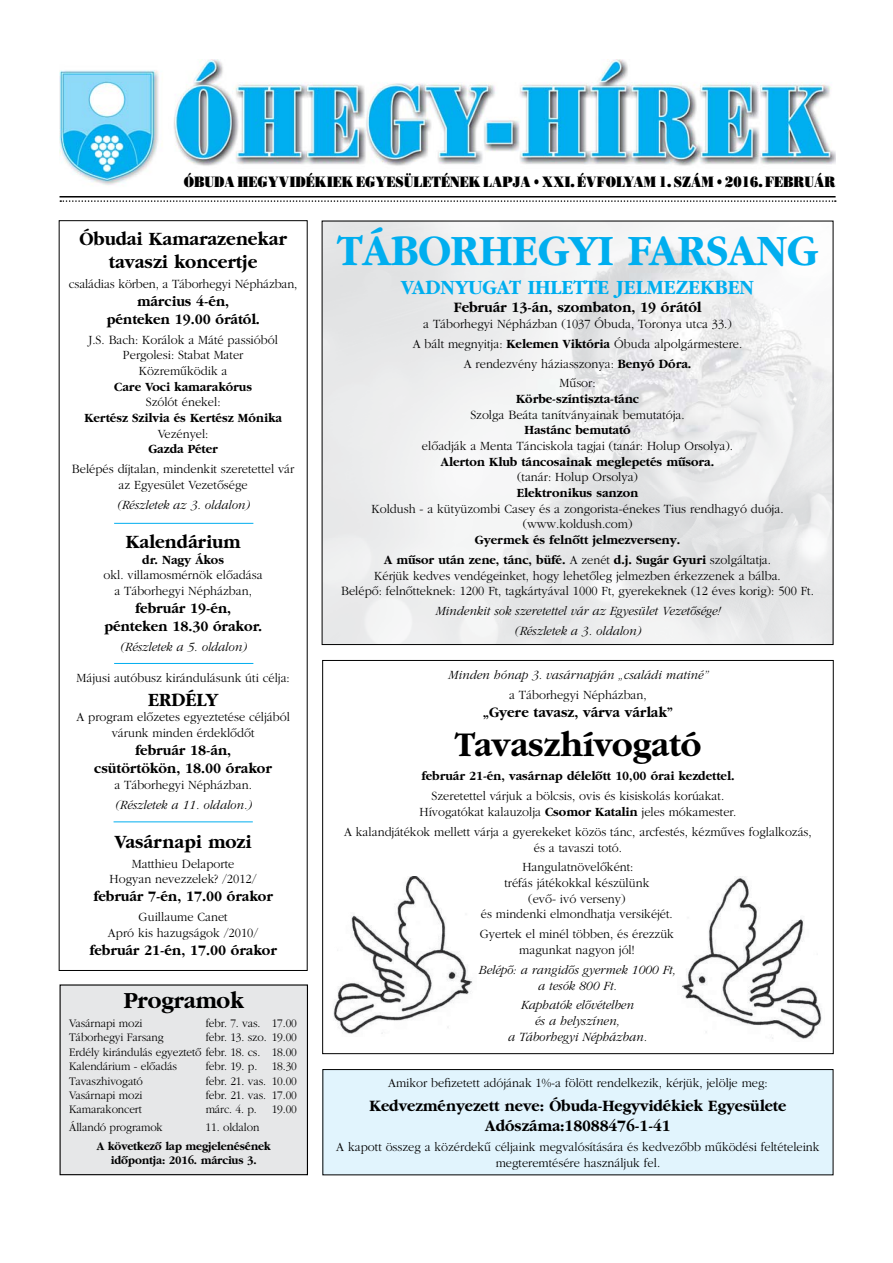
<style>
.page{position:relative;width:893px;height:1263px;background:#fff}
.page>*{position:absolute;margin:0;border:0;box-sizing:border-box;transform-origin:0 0}
.t1{font:45px "Garamond H Bold";color:#00aeef;scale:.95 1}
.t2{font:36px "Garamond H Bold";color:#000;scale:.95 1}
.t3{font:24px "Garamond H Bold";letter-spacing:-.01em;color:#000;scale:.95 1}
.t4{font:21px "Garamond H Bold";color:#00aeef;scale:.95 1}
.t5{font:19.5px/23.4px "Garamond H Bold";color:#000;text-align:center;scale:.95 1}
.t6{font:16.5px/19.8px "Garamond H Bold";color:#000;text-align:center;scale:.95 1}
.t7{font:15px/18px "Garamond H Bold";color:#000;text-align:center;scale:.95 1}
.t8{font:15px "H Bodoni Poster";color:#000;scale:.83 1}
.t9{font:13.05px/15.6px "Garamond H Light";color:#000;text-align:center;scale:.95 1}
.t10{font:13.05px/20px "Garamond H Bold";color:#000;text-align:center;scale:.95 1}
.t11{font:italic 13.05px/15.6px "Garamond H Light";color:#000;text-align:center;scale:.95 1}
.t12{font:12px/14.4px "Garamond H Light";letter-spacing:-.01em;color:#000;text-align:justify;scale:.95 1}
.t13{font:12px/14.4px "Garamond H Bold";letter-spacing:-.01em;color:#000;text-align:center;scale:.95 1}
.s1{font-family:"Garamond H Bold"}
.s2{font-family:"Garamond H Light"}
</style>
<div class="page">
<img style="left:322px;top:220px;width:511px;height:423px">
<svg style="left:60px;top:200px;width:776px;height:2px"></svg>
<hr style="left:60px;top:196px;width:776px;height:1px;background:#000">
<img style="left:60px;top:60px;width:776px;height:125px">
<div style="left:60px;top:985px;width:247px;height:190px;background:#e6e7e8"></div>
<div style="left:60px;top:984px;width:248px;height:191px;border:1px solid #000"></div>
<div style="left:323px;top:1069px;width:510px;height:106px;background:#e1f4fd"></div>
<div style="left:322px;top:1069px;width:511px;height:106px;border:1px solid #000"></div>
<img style="left:333px;top:876px;width:140px;height:158px">
<img style="left:681px;top:876px;width:141px;height:163px">
<hr style="left:114px;top:523px;width:139px;height:1px;background:#00aeef">
<hr style="left:114px;top:663px;width:139px;height:1px;background:#00aeef">
<hr style="left:114px;top:821px;width:139px;height:1px;background:#00aeef">
<p class="t8" style="left:184px;top:176px;width:787px">ÓBUDA HEGYVIDÉKIEK EGYESÜLETÉNEK LAPJA • XXI. ÉVFOLYAM 1. SZÁM • 2016. FEBRUÁR</p>
<h3 class="t5" style="left:79px;top:228px;width:220px">Óbudai Kamarazenekar tavaszi koncertje</h3>
<p class="t9" style="left:69px;top:277px;width:242px">családias körben, a Táborhegyi Népházban,</p>
<p class="t7" style="left:106px;top:293px;width:163px">március 4-én, pénteken 19.00 órától.</p>
<p class="t9" style="left:88px;top:333px;width:201px">J.S. Bach: Korálok a Máté passióból<br>Pergolesi: Stabat Mater<br>Közremûködik a</p>
<p class="t10" style="left:114px;top:378px;width:147px">Care Voci kamarakórus</p>
<p class="t9" style="left:146px;top:395px;width:80px">Szólót énekel:</p>
<p class="t10" style="left:84px;top:409px;width:210px">Kertész Szilvia és Kertész Mónika</p>
<p class="t9" style="left:158px;top:427px;width:55px">Vezényel:</p>
<p class="t10" style="left:148px;top:440px;width:75px">Gazda Péter</p>
<p class="t9" style="left:72px;top:462px;width:236px">Belépés díjtalan, mindenkit szeretettel vár az Egyesület Vezetôsége</p>
<p class="t11" style="left:117px;top:498px;width:141px">(Részletek az 3. oldalon)</p>
<h3 class="t5" style="left:126px;top:532px;width:122px">Kalendárium</h3>
<p class="t10" style="left:142px;top:550px;width:88px">dr. Nagy Ákos</p>
<p class="t9" style="left:104px;top:568px;width:169px">okl. villamosmérnök elôadása a Táborhegyi Népházban,</p>
<p class="t7" style="left:104px;top:600px;width:168px">február 19-én, pénteken 18.30 órakor.</p>
<p class="t11" style="left:120px;top:640px;width:135px">(Részletek a 5. oldalon)</p>
<p class="t9" style="left:77px;top:671px;width:226px">Májusi autóbusz kirándulásunk úti célja:</p>
<h3 class="t5" style="left:148px;top:689px;width:75px">ERDÉLY</h3>
<p class="t9" style="left:76px;top:710px;width:226px">A program elôzetes egyeztetése céljából várunk minden érdeklôdôt</p>
<p class="t7" style="left:94px;top:742px;width:189px">február 18-án, csütörtökön, 18.00 órakor</p>
<p class="t9" style="left:114px;top:778px;width:146px">a Táborhegyi Népházban.</p>
<p class="t11" style="left:115px;top:798px;width:146px">(Részletek a 11. oldalon.)</p>
<h3 class="t5" style="left:115px;top:831px;width:145px">Vasárnapi mozi</h3>
<p class="t9" style="left:110px;top:856px;width:156px">Matthieu Delaporte<br>Hogyan nevezzelek? /2012/</p>
<p class="t7" style="left:93px;top:888px;width:191px">február 7-én, 17.00 órakor</p>
<p class="t9" style="left:108px;top:910px;width:160px">Guillaume Canet<br>Apró kis hazugságok /2010/</p>
<p class="t7" style="left:89px;top:942px;width:199px">február 21-én, 17.00 órakor</p>
<h3 class="t3" style="left:124px;top:991px;width:128px">Programok</h3>
<p class="t12" style="left:69px;top:1017px;width:79px">Vasárnapi mozi</p>
<p class="t12" style="left:206px;top:1017px;width:98px">febr. 7. vas. 17.00</p>
<p class="t12" style="left:69px;top:1031px;width:101px">Táborhegyi Farsang</p>
<p class="t12" style="left:69px;top:1031px;width:241px;text-indent:137px">febr. 13. szo. 19.00<br>Erdély kirándulás egyeztetô febr. 18. cs. 18.00<br>Kalendárium - elôadás</p>
<p class="t12" style="left:206px;top:1060px;width:98px">febr. 19. p. 18.30</p>
<p class="t12" style="left:69px;top:1074px;width:79px">Tavaszhivogató</p>
<p class="t12" style="left:206px;top:1074px;width:98px">febr. 21. vas. 10.00</p>
<p class="t12" style="left:69px;top:1089px;width:79px">Vasárnapi mozi</p>
<p class="t12" style="left:206px;top:1089px;width:98px">febr. 21. vas. 17.00</p>
<p class="t12" style="left:69px;top:1103px;width:78px">Kamarakoncert</p>
<p class="t12" style="left:206px;top:1103px;width:98px">márc. 4. p. 19.00</p>
<p class="t12" style="left:69px;top:1121px;width:100px">Állandó programok</p>
<p class="t12" style="left:206px;top:1121px;width:58px">11. oldalon</p>
<p class="t13" style="left:97px;top:1140px;width:185px">A következô lap megjelenésének idôpontja: 2016. március 3.</p>
<h1 class="t1" style="left:337px;top:233px;width:508px">TÁBORHEGYI FARSANG</h1>
<h3 class="t4" style="left:401px;top:279px;width:373px">VADNYUGAT IHLETTE JELMEZEKBEN</h3>
<p class="t7" style="left:454px;top:299px;width:262px">Február 13-án, szombaton, 19 órától</p>
<p class="t9" style="left:413px;top:315px;width:348px;line-height:20px">a Táborhegyi Népházban (1037 Óbuda, Toronya utca 33.)<br>A bált megnyitja: <span class="s1">Kelemen Viktória</span> Óbuda alpolgármestere.<br>A rendezvény háziasszonya: <span class="s1">Benyó Dóra.<br></span>Mûsor:</p>
<p class="t10" style="left:516px;top:390px;width:131px">Körbe-színtiszta-tánc</p>
<p class="t9" style="left:470px;top:408px;width:227px">Szolga Beáta tanítványainak bemutatója.</p>
<p class="t10" style="left:524px;top:421px;width:113px">Hastánc bemutató</p>
<p class="t9" style="left:422px;top:439px;width:329px">elôadják a Menta Tánciskola tagjai (tanár: Holup Orsolya).</p>
<p class="t10" style="left:441px;top:453px;width:289px">Alerton Klub táncosainak meglepetés mûsora.</p>
<p class="t9" style="left:517px;top:470px;width:129px">(tanár: Holup Orsolya)</p>
<p class="t10" style="left:517px;top:484px;width:130px">Elektronikus sanzon</p>
<p class="t9" style="left:372px;top:502px;width:435px">Koldush - a kütyüzombi Casey és a zongorista-énekes Tius rendhagyó duója. (www.koldush.com)</p>
<p class="t10" style="left:384px;top:531px;width:409px">Gyermek és felnôtt jelmezverseny.<br>A mûsor után zene, tánc, büfé. <span class="s2">A zenét</span> d.j. Sugár Gyuri <span class="s2">szolgáltatja.</span></p>
<p class="t9" style="left:341px;top:569px;width:499px">Kérjük kedves vendégeinket, hogy lehetôleg jelmezben érkezzenek a bálba.<br>Belépô: felnôtteknek: 1200 Ft, tagkártyával 1000 Ft, gyerekeknek (12 éves korig): 500 Ft.</p>
<p class="t11" style="left:435px;top:602px;width:302px;line-height:20px">Mindenkit sok szeretettel vár az Egyesület Vezetôsége! (Részletek a 3. oldalon)</p>
<p class="t11" style="left:448px;top:668px;width:275px">Minden hónap 3. vasárnapján „családi matiné”</p>
<p class="t9" style="left:509px;top:688px;width:146px">a Táborhegyi Népházban,</p>
<p class="t7" style="left:483px;top:705px;width:202px">„Gyere tavasz, várva várlak”</p>
<h2 class="t2" style="left:455px;top:730px;width:261px">Tavaszhívogató</h2>
<p class="t10" style="left:421px;top:767px;width:331px">február 21-én, vasárnap délelôtt 10,00 órai kezdettel.</p>
<p class="t9" style="left:419px;top:789px;width:335px">Szeretettel várjuk a bölcsis, ovis és kisiskolás korúakat.<br>Hívogatókat kalauzolja <span class="s1">Csomor Katalin</span> jeles mókamester.</p>
<p class="t9" style="left:344px;top:825px;width:494px">A kalandjátékok mellett várja a gyerekeket közös tánc, arcfestés, kézmûves foglalkozás, és a tavaszi totó.</p>
<p class="t9" style="left:481px;top:860px;width:203px">Hangulatnövelôként:<br>tréfás játékokkal készülünk<br>(evô- ivó verseny)<br>és mindenki elmondhatja versikéjét.</p>
<p class="t9" style="left:480px;top:927px;width:206px">Gyertek el minél többen, és érezzük magunkat nagyon jól!</p>
<p class="t11" style="left:478px;top:963px;width:209px">Belépô: a rangidôs gyermek 1000 Ft, a tesók 800 Ft.</p>
<p class="t11" style="left:507px;top:998px;width:148px">Kaphatók elôvételben<br>és a helyszínen,<br>a Táborhegyi Népházban.</p>
<p class="t9" style="left:388px;top:1076px;width:401px">Amikor befizetett adójának 1%-a fölött rendelkezik, kérjük, jelölje meg:</p>
<p class="t6" style="left:370px;top:1097px;width:440px">Kedvezményezett neve: Óbuda-Hegyvidékiek Egyesülete<br>Adószáma:18088476-1-41</p>
<p class="t9" style="left:336px;top:1140px;width:510px">A kapott összeg a közérdekû céljaink megvalósítására és kedvezôbb mûködési feltételeink megteremtésére használjuk fel.</p>
</div>
